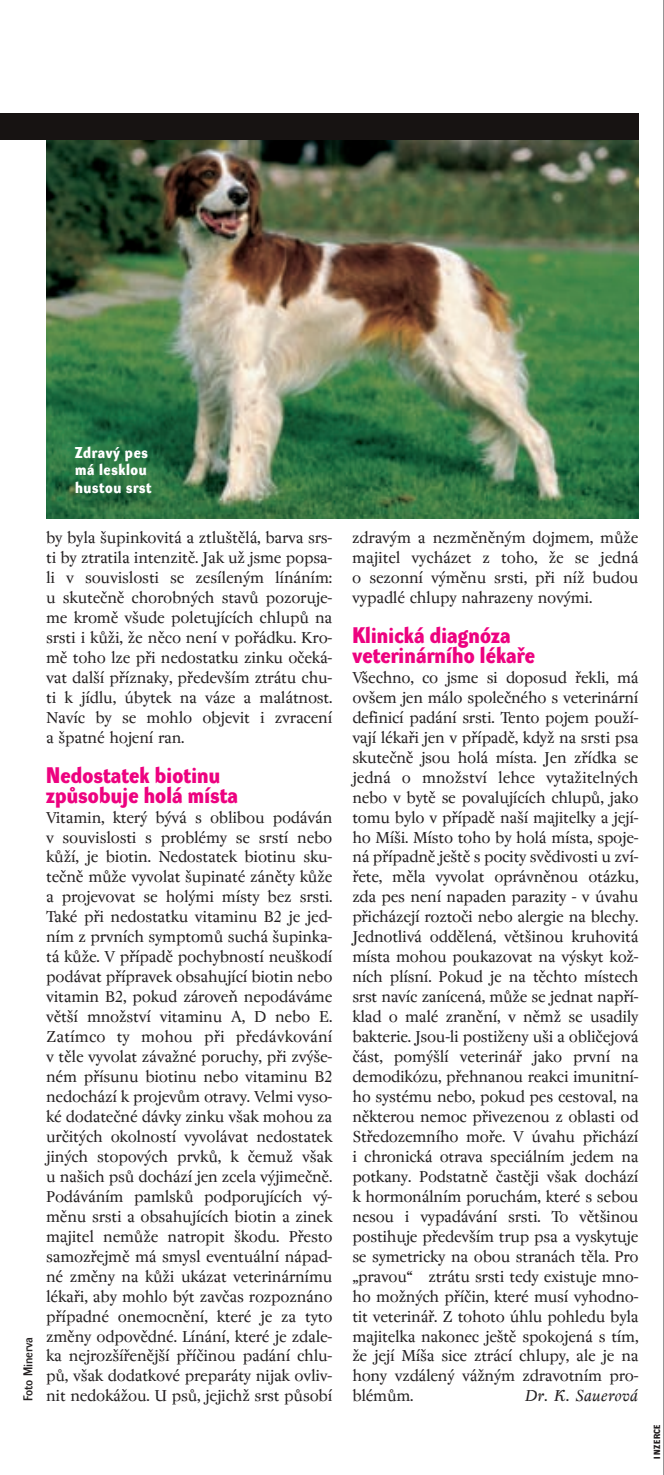
<style>
.page{position:relative;width:664px;height:1475px;background:#fff}
.page>*{position:absolute;margin:0;border:0;box-sizing:border-box;transform-origin:0 0}
.t1{font:22.05px/19.9px "Dynamo DB";letter-spacing:.01em;color:#ed0280}
.t2{font:17.5px/19.9px "Regent";letter-spacing:-.015em;color:#231f20;text-align:justify}
.t3{font:italic 17.5px "Regent";letter-spacing:.02em;color:#231f20}
.t4{font:15.4px/17.3px "Dynamo DB";letter-spacing:.04em;color:#fff}
.t5{font:12.6px "Dynamo DD";color:#231f20}
.t6{font:8.75px "Dynamo DB";letter-spacing:.045em;color:#231f20}
</style>
<div class="page">
<hr style="left:663px;top:0;width:1px;height:1474px;background:#231f20">
<img style="left:0;top:113px;width:639px;height:406px">
<p class="t4" style="left:75px;top:445px;width:78px">Zdrav˘ pes má lesklou hustou srst</p>
<p class="t5" style="left:23px;top:1400px;width:65px;rotate:-90deg">Foto Minerva</p>
<p class="t2" style="left:46px;top:529px;width:288px">by byla ‰upinkovitá a ztlu‰tûlá, barva srs&shy;ti by ztratila intenzitû. Jak uÏ jsme popsa&shy;li v souvislosti se zesílen˘m línáním: u skuteãnû chorobn˘ch stavÛ pozoruje&shy;me kromû v‰ude poletujících chlupÛ na srsti i kÛÏi, Ïe nûco není v pofiádku. Kro&shy;mû toho lze pfii nedostatku zinku oãeká&shy;vat dal‰í pfiíznaky, pfiedev‰ím ztrátu chu&shy;ti k jídlu, úbytek na váze a malátnost.<br>Navíc by se mohlo objevit i zvracení a ‰patné hojení ran.</p>
<p class="t1" style="left:46px;top:767px;width:193px">Nedostatek biotinu zpÛsobuje holá místa</p>
<p class="t2" style="left:46px;top:808px;width:288px">Vitamin, kter˘ b˘vá s oblibou podáván v souvislosti s problémy se srstí nebo kÛÏí, je biotin. Nedostatek biotinu sku&shy;teãnû mÛÏe vyvolat ‰upinaté zánûty kÛÏe a projevovat se hol˘mi místy bez srsti.<br>Také pfii nedostatku vitaminu B2 je jed&shy;ním z prvních symptomÛ suchá ‰upinka&shy;tá kÛÏe. V pfiípadû pochybností neu‰kodí podávat pfiípravek obsahující biotin nebo vitamin B2, pokud zároveÀ nepodáváme vût‰í mnoÏství vitaminu A, D nebo E.<br>Zatímco ty mohou pfii pfiedávkování v tûle vyvolat závaÏné poruchy, pfii zv˘‰e&shy;ném pfiísunu biotinu nebo vitaminu B2 nedochází k projevÛm otravy. Velmi vyso&shy;ké dodateãné dávky zinku v‰ak mohou za urãit˘ch okolností vyvolávat nedostatek jin˘ch stopov˘ch prvkÛ, k ãemuÏ v‰ak u na‰ich psÛ dochází jen zcela v˘jimeãnû.<br>Podáváním pamlskÛ podporujících v˘- mûnu srsti a obsahujících biotin a zinek majitel nemÛÏe natropit ‰kodu. Pfiesto samozfiejmû má smysl eventuální nápad&shy;né zmûny na kÛÏi ukázat veterinárnímu lékafii, aby mohlo b˘t zavãas rozpoznáno pfiípadné onemocnûní, které je za tyto zmûny odpovûdné. Línání, které je zdale&shy;ka nejroz‰ífienûj‰í pfiíãinou padání chlu&shy;pÛ, v‰ak dodatkové preparáty nijak ovliv&shy;nit nedokáÏou. U psÛ, jejichÏ srst pÛsobí</p>
<p class="t2" style="left:352px;top:529px;width:288px">zdrav˘m a nezmûnûn˘m dojmem, mÛÏe majitel vycházet z toho, Ïe se jedná o sezonní v˘mûnu srsti, pfii níÏ budou vypadlé chlupy nahrazeny nov˘mi.</p>
<p class="t1" style="left:352px;top:627px;width:184px">Klinická diagnóza veterinárního lékafie</p>
<p class="t2" style="left:352px;top:668px;width:288px">V‰echno, co jsme si doposud fiekli, má ov‰em jen málo spoleãného s veterinární definicí padání srsti. Tento pojem pouÏí&shy;vají lékafii jen v pfiípadû, kdyÏ na srsti psa skuteãnû jsou holá místa. Jen zfiídka se jedná o mnoÏství lehce vytaÏiteln˘ch nebo v bytû se povalujících chlupÛ, jako tomu bylo v pfiípadû na‰í majitelky a její&shy;ho Mí‰i. Místo toho by holá místa, spoje&shy;ná pfiípadnû je‰tû s pocity svûdivosti u zví&shy;fiete, mûla vyvolat oprávnûnou otázku, zda pes není napaden parazity - v úvahu pfiicházejí roztoãi nebo alergie na blechy.<br>Jednotlivá oddûlená, vût‰inou kruhovitá místa mohou poukazovat na v˘skyt koÏ&shy;ních plísní. Pokud je na tûchto místech srst navíc zanícená, mÛÏe se jednat napfií&shy;klad o malé zranûní, v nûmÏ se usadily bakterie. Jsou-li postiÏeny u‰i a obliãejová ãást, pom˘‰lí veterináfi jako první na demodikózu, pfiehnanou reakci imunitní&shy;ho systému nebo, pokud pes cestoval, na nûkterou nemoc pfiivezenou z oblasti od Stfiedozemního mofie. V úvahu pfiichází i chronická otrava speciálním jedem na potkany. Podstatnû ãastûji v‰ak dochází k hormonálním poruchám, které s sebou nesou i vypadávání srsti. To vût‰inou postihuje pfiedev‰ím trup psa a vyskytuje se symetricky na obou stranách tûla. Pro „pravou“ ztrátu srsti tedy existuje mno&shy;ho moÏn˘ch pfiíãin, které musí vyhodno&shy;tit veterináfi. Z tohoto úhlu pohledu byla majitelka nakonec je‰tû spokojená s tím, Ïe její Mí‰a sice ztrácí chlupy, ale je na hony vzdálen˘ váÏn˘m zdravotním pro-</p>
<p class="t2" style="left:352px;top:1387px;width:63px">blémÛm.</p>
<p class="t3" style="left:524px;top:1389px;width:115px">Dr. K. Sauerová</p>
<p class="t6" style="left:653px;top:1458px;width:36px;rotate:-90deg">I NZERCE</p>
</div>
